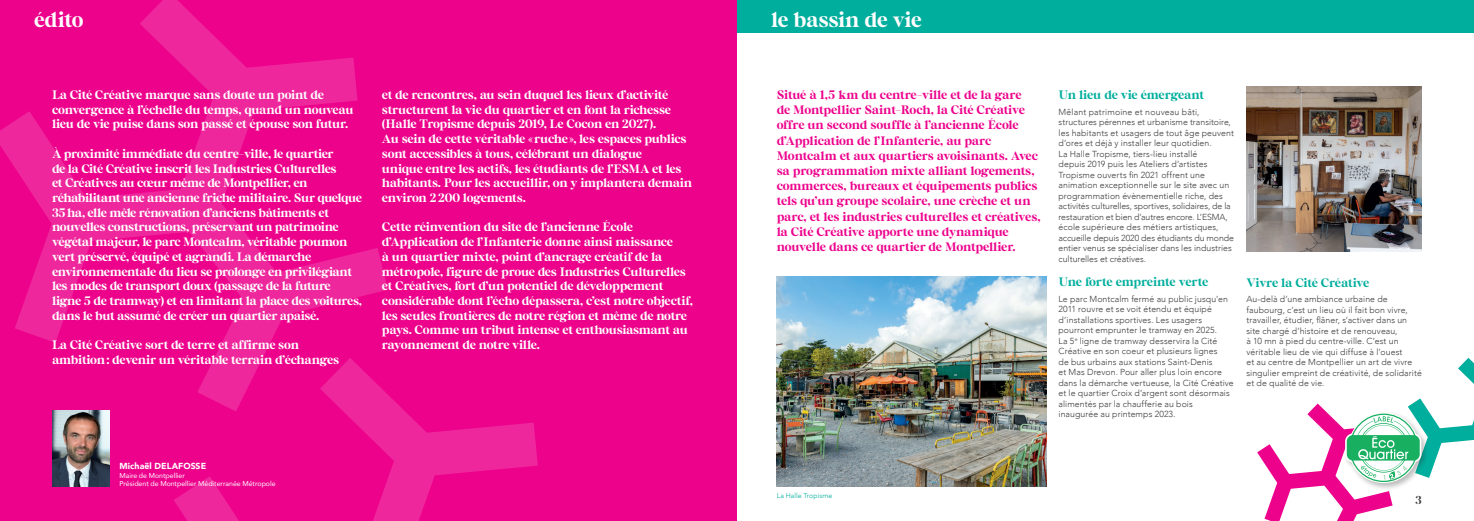
<style>
.page{position:relative;width:1474px;height:521px;background:#fff}
.page>*{position:absolute;margin:0;border:0;box-sizing:border-box;transform-origin:0 0}
.t1{font:700 21px "Bastia";letter-spacing:-.015em;color:#fff}
.t2{font:700 12.25px/14.7px "Bastia";letter-spacing:-.025em;color:#fff}
.chapo{font:700 12.25px/15.2px "Bastia";letter-spacing:-.01em;color:#ed028c}
.sous_titre{font:700 12.25px "Bastia";letter-spacing:-.015em;color:#00ae9d}
.t3{font:700 11.38px "Bastia";color:#3e3e3f}
.texte_courant{font:300 8.75px/10.5px "Avenir";letter-spacing:.01em;color:#3e3e3f}
.t4{font:900 8.75px "Avenir";letter-spacing:.005em;color:#fff}
.t5{font:7px "Avenir";letter-spacing:-.005em;color:#fff}
.legende{font:300 7px "Avenir";letter-spacing:.005em;color:#00ae9d}
</style>
<div class="page">
<div style="left:0;top:0;width:737px;height:521px;background:#ed028c"></div>
<svg style="left:0;top:0;width:388px;height:411px"></svg>
<svg style="left:174px;top:358px;width:364px;height:163px"></svg>
<img style="left:52px;top:410px;width:57px;height:76px">
<div style="left:737px;top:0;width:736px;height:33px;background:#00ae9d"></div>
<img style="left:776px;top:276px;width:270px;height:210px">
<img style="left:1246px;top:87px;width:175px;height:164px">
<svg style="left:1257px;top:358px;width:216px;height:163px"></svg>
<p class="t1" style="left:34px;top:6px;width:51px">édito</p>
<p class="t2" style="left:52px;top:88px;width:303px">La Cité Créative marque sans doute un point de convergence à l’échelle du temps, quand un nouveau lieu de vie puise dans son passé et épouse son futur.</p>
<p class="t2" style="left:52px;top:147px;width:311px">À proximité immédiate du centre-ville, le quartier<br>de la Cité Créative inscrit les Industries Culturelles<br>et Créatives au cœur même de Montpellier, en réhabilitant une ancienne friche militaire. Sur quelque 35ha, elle mêle rénovation d’anciens bâtiments et nouvelles constructions, préservant un patrimoine végétal majeur, le parc Montcalm, véritable poumon vert préservé, équipé et agrandi. La démarche environnementale du lieu se prolonge en privilégiant les modes de transport doux (passage de la future ligne 5 de tramway) et en limitant la place des voitures, dans le but assumé de créer un quartier apaisé.</p>
<p class="t2" style="left:52px;top:338px;width:289px">La Cité Créative sort de terre et affirme son ambition: devenir un véritable terrain d’échanges</p>
<p class="t2" style="left:382px;top:88px;width:312px">et de rencontres, au sein duquel les lieux d’activité structurent la vie du quartier et en font la richesse (Halle Tropisme depuis 2019, Le Cocon en 2027).<br>Au sein de cette véritable «ruche», les espaces publics sont accessibles à tous, célébrant un dialogue<br>unique entre les actifs, les étudiants de l’ESMA et les habitants. Pour les accueillir, on y implantera demain environ 2200 logements.</p>
<p class="t2" style="left:382px;top:220px;width:312px">Cette réinvention du site de l’ancienne École d’Application de l’Infanterie donne ainsi naissance<br>à un quartier mixte, point d’ancrage créatif de la métropole, figure de proue des Industries Culturelles et Créatives, fort d’un potentiel de développement considérable dont l’écho dépassera, c’est notre objectif, les seules frontières de notre région et même de notre pays. Comme un tribut intense et enthousiasmant au rayonnement de notre ville…</p>
<p class="t4" style="left:119px;top:458px;width:88px">Michaël DELAFOSSE</p>
<p class="t5" style="left:119px;top:469px;width:67px">Maire de Montpellier</p>
<p class="t5" style="left:119px;top:478px;width:158px">Président de Montpellier Méditerranée Métropole</p>
<p class="t1" style="left:771px;top:6px;width:152px">le bassin de vie</p>
<p class="chapo" style="left:776px;top:88px;width:265px">Situé à 1,5 km du centre-ville et de la gare<br>de Montpellier Saint-Roch, la Cité Créative offre un second souffle à l’ancienne École d’Application de l’Infanterie, au parc Montcalm et aux quartiers avoisinants. Avec sa programmation mixte alliant logements, commerces, bureaux et équipements publics tels qu’un groupe scolaire, une crèche et un parc, et les industries culturelles et créatives, la Cité Créative apporte une dynamique nouvelle dans ce quartier de Montpellier.</p>
<p class="sous_titre" style="left:1058px;top:87px;width:147px">Un lieu de vie émergeant</p>
<p class="texte_courant" style="left:1058px;top:106px;width:177px">Mêlant patrimoine et nouveau bâti, structures pérennes et urbanisme transitoire, les habitants et usagers de tout âge peuvent d’ores et déjà y installer leur quotidien.<br>La Halle Tropisme, tiers-lieu installé<br>depuis 2019 puis les Ateliers d’artistes Tropisme ouverts fin 2021 offrent une animation exceptionnelle sur le site avec un programmation évènementielle riche, des activités culturelles, sportives, solidaires, de la restauration et bien d’autres encore. L’ESMA, école supérieure des métiers artistiques, accueille depuis 2020 des étudiants du monde entier venus se spécialiser dans les industries culturelles et créatives.</p>
<p class="sous_titre" style="left:1058px;top:274px;width:151px">Une forte empreinte verte</p>
<p class="texte_courant" style="left:1058px;top:293px;width:177px">Le parc Montcalm fermé au public jusqu’en 2011 rouvre et se voit étendu et équipé d’installations sportives. Les usagers pourront emprunter le tramway en 2025.<br>La 5<sup>e</sup> ligne de tramway desservira la Cité Créative en son coeur et plusieurs lignes<br>de bus urbains aux stations Saint-Denis<br>et Mas Drevon. Pour aller plus loin encore dans la démarche vertueuse, la Cité Créative et le quartier Croix d’argent sont désormais alimentés par la chaufferie au bois inaugurée au printemps 2023.</p>
<p class="sous_titre" style="left:1246px;top:274px;width:124px">Vivre la Cité Créative</p>
<p class="texte_courant" style="left:1246px;top:294px;width:177px">Au-delà d’une ambiance urbaine de faubourg, c’est un lieu où il fait bon vivre, travailler, étudier, flâner, s’activer dans un site chargé d’histoire et de renouveau,<br>à 10 mn à pied du centre-ville. C’est un véritable lieu de vie qui diffuse à l’ouest<br>et au centre de Montpellier un art de vivre singulier empreint de créativité, de solidarité et de qualité de vie.</p>
<p class="legende" style="left:776px;top:492px;width:57px">La Halle Tropisme</p>
<p class="t3" style="left:1415px;top:493px;width:8px">3</p>
</div>
